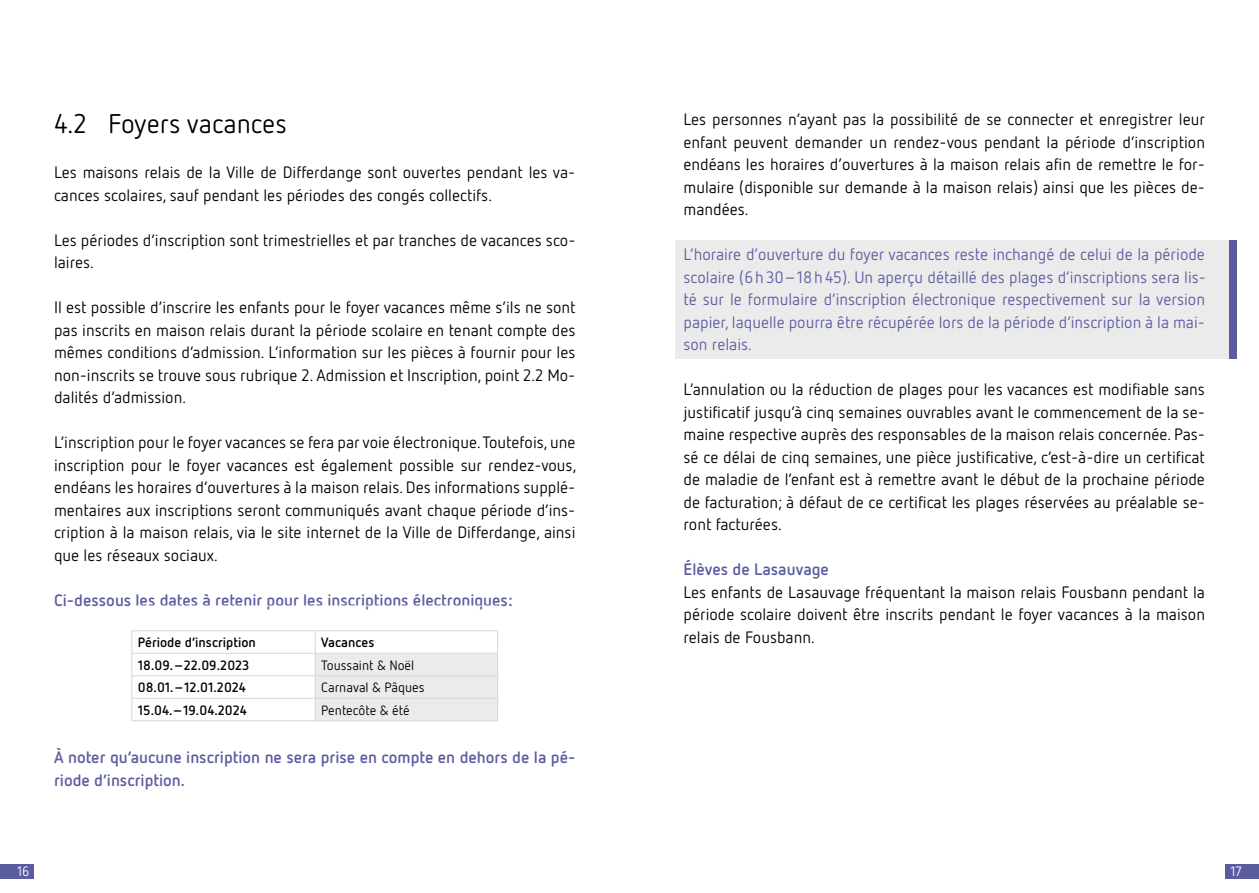
<style>
.page{position:relative;width:1259px;height:893px;background:#fff}
.page>*{position:absolute;margin:0;border:0;box-sizing:border-box;transform-origin:0 0}
.t1{font:27px "Netto OT";color:#000}
.t2{font:16.5px/22.5px "Netto OT";color:#000;text-align:justify}
.t3{font:16.5px/22.5px "Netto OT";color:#5b5ca0;text-align:justify}
.t4{font:700 16.5px/22.5px "Netto OT";color:#5b5ca0}
.t5{font:700 13.5px "Netto OT";color:#000}
.t6{font:13.5px "Netto OT";color:#000}
.t7{font:13.5px "Netto OT";color:#fff}
</style>
<div class="page">
<div style="left:1225px;top:864px;width:34px;height:14px;background:#5b5ca0"></div>
<div style="left:0;top:864px;width:34px;height:14px;background:#5b5ca0"></div>
<div style="left:1228px;top:240px;width:8px;height:119px;background:#5b5ca0"></div>
<div style="left:674px;top:240px;width:554px;height:119px;background:#ebebeb"></div>
<svg style="left:132px;top:630px;width:366px;height:91px"></svg>
<hr style="left:315px;top:720px;width:183px;height:1px;background:#d6d6d6">
<h1 class="t1" style="left:54px;top:107px;width:234px">4.2 Foyers vacances</h1>
<p class="t2" style="left:54px;top:161px;width:523px">Les maisons relais de la Ville de Differdange sont ouvertes pendant les va&shy;cances scolaires, sauf pendant les périodes des congés collectifs.</p>
<p class="t2" style="left:54px;top:228px;width:523px">Les périodes d’inscription sont trimestrielles et par tranches de vacances sco&shy;laires.</p>
<p class="t2" style="left:54px;top:296px;width:523px">Il est possible d’inscrire les enfants pour le foyer vacances même s’ils ne sont pas inscrits en maison relais durant la période scolaire en tenant compte des mêmes conditions d’admission. L’information sur les pièces à fournir pour les non-inscrits se trouve sous rubrique 2. Admission et Inscription, point 2.2 Mo&shy;dalités d’admission.</p>
<p class="t2" style="left:54px;top:431px;width:524px">L’inscription pour le foyer vacances se fera par voie électronique. Toutefois, une inscription pour le foyer vacances est également possible sur rendez-vous, endéans les horaires d’ouvertures à la maison relais. Des informations supplé&shy;mentaires aux inscriptions seront communiqués avant chaque période d’ins&shy;cription à la maison relais, via le site internet de la Ville de Differdange, ainsi que les réseaux sociaux.</p>
<p class="t4" style="left:54px;top:588px;width:460px">Ci-dessous les dates à retenir pour les inscriptions électroniques:</p>
<p class="t5" style="left:138px;top:634px;width:119px">Période d’inscription</p>
<p class="t5" style="left:321px;top:634px;width:55px">Vacances</p>
<p class="t5" style="left:138px;top:656px;width:113px">18.09.–22.09.2023</p>
<p class="t6" style="left:321px;top:657px;width:94px">Toussaint &amp; Noël</p>
<p class="t5" style="left:138px;top:679px;width:110px">08.01.–12.01.2024</p>
<p class="t6" style="left:321px;top:679px;width:105px">Carnaval &amp; Pâques</p>
<p class="t5" style="left:138px;top:701px;width:111px">15.04.–19.04.2024</p>
<p class="t6" style="left:321px;top:702px;width:90px">Pentecôte &amp; été</p>
<p class="t4" style="left:54px;top:746px;width:523px">À noter qu’aucune inscription ne sera prise en compte en dehors de la pé&shy;riode d’inscription.</p>
<p class="t2" style="left:683px;top:108px;width:523px">Les personnes n’ayant pas la possibilité de se connecter et enregistrer leur enfant peuvent demander un rendez-vous pendant la période d’inscription endéans les horaires d’ouvertures à la maison relais afin de remettre le for&shy;mulaire (disponible sur demande à la maison relais) ainsi que les pièces de&shy;mandées.</p>
<p class="t3" style="left:683px;top:243px;width:524px">L’horaire d’ouverture du foyer vacances reste inchangé de celui de la période scolaire (6h30–18h45). Un aperçu détaillé des plages d’inscriptions sera lis&shy;té sur le formulaire d’inscription électronique respectivement sur la version papier, laquelle pourra être récupérée lors de la période d’inscription à la mai&shy;son relais.</p>
<p class="t2" style="left:683px;top:378px;width:523px">L’annulation ou la réduction de plages pour les vacances est modifiable sans justificatif jusqu’à cinq semaines ouvrables avant le commencement de la se&shy;maine respective auprès des responsables de la maison relais concernée. Pas&shy;sé ce délai de cinq semaines, une pièce justificative, c’est-à-dire un certificat de maladie de l’enfant est à remettre avant le début de la prochaine période de facturation; à défaut de ce certificat les plages réservées au préalable se&shy;ront facturées.</p>
<p class="t4" style="left:683px;top:558px;width:147px">Élèves de Lasauvage</p>
<p class="t2" style="left:683px;top:580px;width:523px">Les enfants de Lasauvage fréquentant la maison relais Fousbann pendant la période scolaire doivent être inscrits pendant le foyer vacances à la maison relais de Fousbann.</p>
<p class="t7" style="left:17px;top:863px;width:14px">16</p>
<p class="t7" style="left:1230px;top:863px;width:13px">17</p>
</div>
